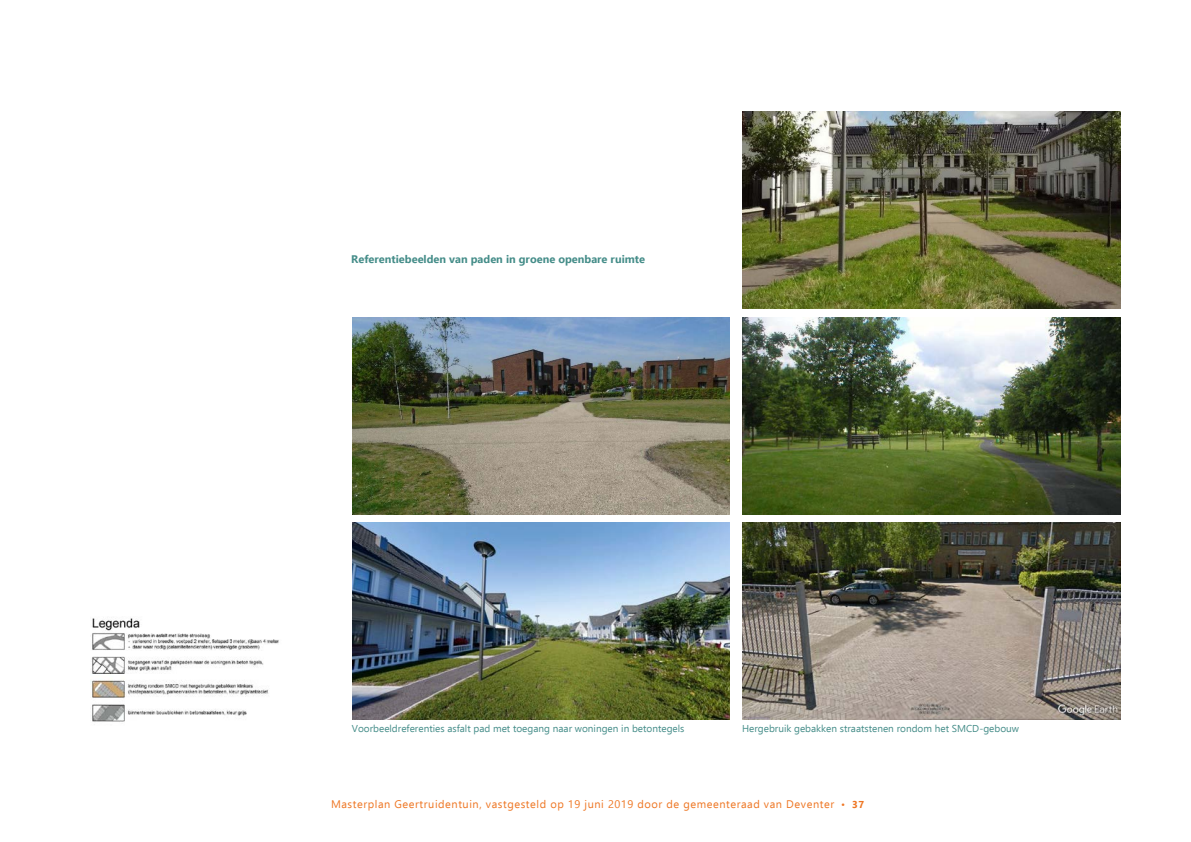
<style>
.page{position:relative;width:1191px;height:842px;background:#fff}
.page>*{position:absolute;margin:0;border:0;box-sizing:border-box;transform-origin:0 0}
.t1{font:11px "Ebrima";letter-spacing:.05em;color:#ee7623}
.t2{font:700 11px "Ebrima";color:#458d89}
.t3{font:10px "Ebrima";color:#458d89}
.t4{font:700 10px "Ebrima";color:#ee7623}
.s1{font-size:10px}
.s2{font-weight:700;font-size:10px}
.s3{font-weight:400}
</style>
<div class="page">
<img style="left:91px;top:618px;width:188px;height:104px">
<img style="left:352px;top:317px;width:377px;height:198px">
<img style="left:742px;top:317px;width:378px;height:198px">
<img style="left:352px;top:522px;width:377px;height:197px">
<img style="left:742px;top:522px;width:378px;height:197px">
<img style="left:742px;top:111px;width:378px;height:198px">
<p class="t2" style="left:351px;top:251px;width:295px">Referentiebeelden van paden in groene openbare ruimte</p>
<p class="t3" style="left:352px;top:721px;width:334px">Voorbeeldreferenties asfalt pad met toegang naar woningen in betontegels</p>
<p class="t3" style="left:742px;top:721px;width:278px">Hergebruik gebakken straatstenen rondom het SMCD-gebouw</p>
<p class="t1" style="left:493px;top:796px;width:211px">Concept-masterplan | maart 2019 <span class="s1">•</span> <span class="s2">37</span></p>
<p class="t4" style="left:841px;top:797px;width:25px"><span class="s3">•</span> 37</p>
<p class="t1" style="left:331px;top:796px;width:504px">Masterplan Geertruidentuin, vastgesteld op 19 ju i 2019 door de gemeenteraad van Deventer</p>
</div>
